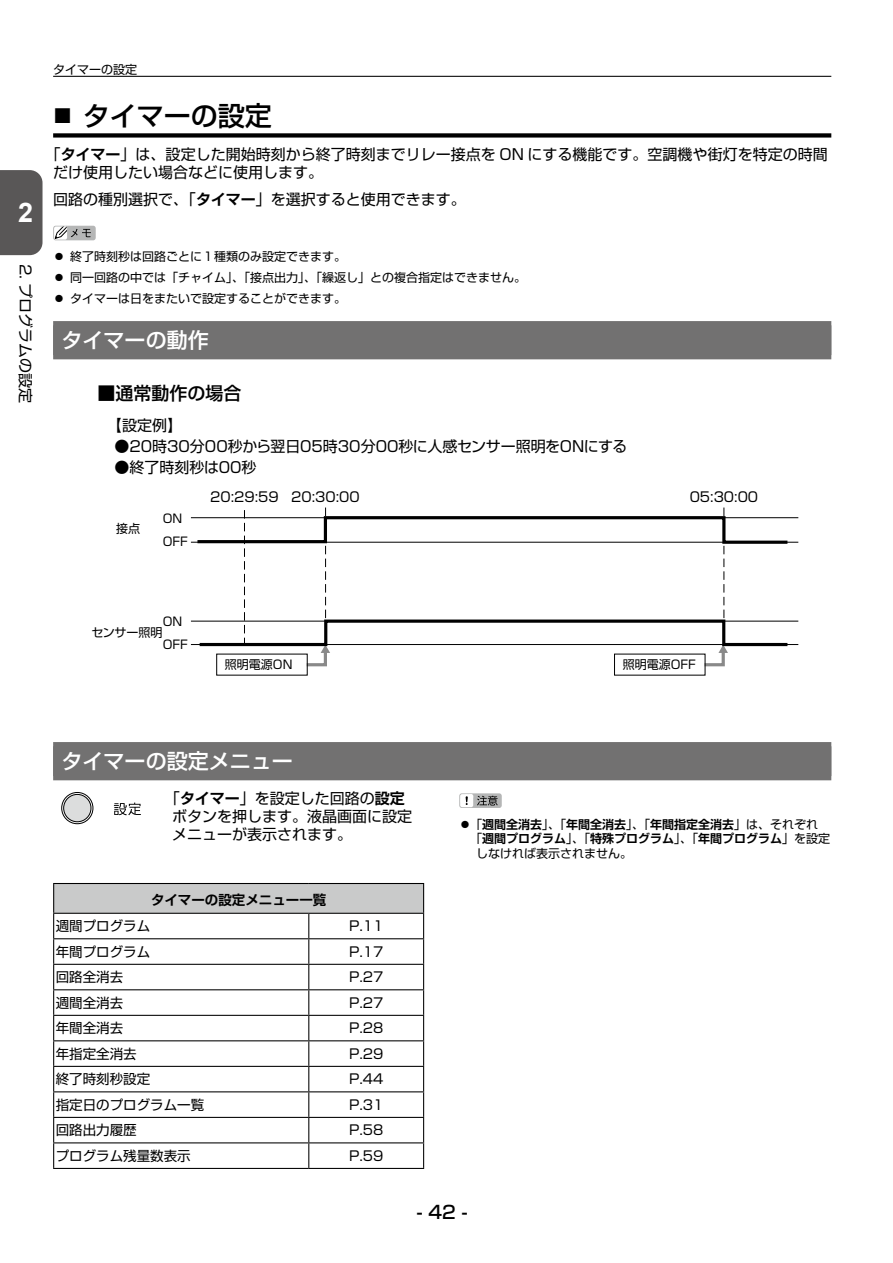
<style>
.page{position:relative;width:893px;height:1263px;background:#fff}
.page>*{position:absolute;margin:0;border:0;box-sizing:border-box;transform-origin:0 0}
.t1{font:500 27px "Shin Go Pro";color:#000}
.t2{font:700 27px "Arial";color:#fff}
.t3{font:500 21px "Shin Go Pro";color:#fff}
.t4{font:500 18px "Shin Go Pro";color:#000}
.t5{font:15px/18px "Shin Go Pro";color:#000}
.t6{font:13.5px "Shin Go Pro";color:#000}
.t7{font:700 13.5px "Shin Go Pro De";color:#000}
.t8{font:12px/20.9px "Shin Go Pro";color:#000}
.t9{font:700 12px/14.4px "Shin Go Pro De";color:#000}
.s1{font-family:"Shin Go Pro De";font-weight:700}
.s2{font-weight:500}
.s3{font-family:"Shin Go Pro";font-weight:500}
.s4{font-family:"Shin Go Pro";font-weight:400}
</style>
<div class="page">
<hr style="left:53px;top:76px;width:778px;height:1px;background:#000">
<div style="left:0;top:170px;width:43px;height:85px;background:#595757"></div>
<div style="left:53px;top:133px;width:778px;height:5px;background:#000"></div>
<div style="left:53px;top:226px;width:43px;height:14px;background:#b5b6b6;border-radius:3px"></div>
<svg style="left:54px;top:226px;width:37px;height:14px"></svg>
<div style="left:53px;top:325px;width:778px;height:34px;background:#727171"></div>
<div style="left:53px;top:321px;width:778px;height:34px;background:#727171"></div>
<hr style="left:191px;top:644px;width:607px;height:1px;background:#000">
<hr style="left:191px;top:621px;width:607px;height:1px;background:#000">
<hr style="left:191px;top:517px;width:607px;height:1px;background:#000">
<hr style="left:191px;top:542px;width:607px;height:1px;background:#000">
<svg style="left:194px;top:507px;width:597px;height:161px"></svg>
<div style="left:53px;top:746px;width:778px;height:34px;background:#727171"></div>
<div style="left:53px;top:742px;width:778px;height:34px;background:#727171"></div>
<div style="left:64px;top:794px;width:27px;height:28px;background:#dcdddd;border-radius:50%"></div>
<div style="left:63px;top:794px;width:28px;height:28px;border:1px solid #000;border-radius:50%"></div>
<div style="left:61px;top:792px;width:32px;height:32px;border:1px solid #000;border-radius:50%"></div>
<svg style="left:114px;top:802px;width:27px;height:13px"></svg>
<div style="left:54px;top:883px;width:370px;height:30px;background:#c9caca"></div>
<hr style="left:53px;top:883px;width:256px;height:1px;background:#000">
<hr style="left:309px;top:883px;width:115px;height:1px;background:#000">
<hr style="left:53px;top:913px;width:256px;height:1px;background:#000">
<hr style="left:309px;top:913px;width:115px;height:1px;background:#000">
<hr style="left:53px;top:938px;width:256px;height:1px;background:#000">
<hr style="left:309px;top:938px;width:115px;height:1px;background:#000">
<hr style="left:53px;top:964px;width:256px;height:1px;background:#000">
<hr style="left:309px;top:964px;width:115px;height:1px;background:#000">
<hr style="left:53px;top:989px;width:256px;height:1px;background:#000">
<hr style="left:309px;top:989px;width:115px;height:1px;background:#000">
<hr style="left:53px;top:1015px;width:256px;height:1px;background:#000">
<hr style="left:309px;top:1015px;width:115px;height:1px;background:#000">
<hr style="left:53px;top:1040px;width:256px;height:1px;background:#000">
<hr style="left:309px;top:1040px;width:115px;height:1px;background:#000">
<hr style="left:53px;top:1066px;width:256px;height:1px;background:#000">
<hr style="left:309px;top:1066px;width:115px;height:1px;background:#000">
<hr style="left:53px;top:1091px;width:256px;height:1px;background:#000">
<hr style="left:309px;top:1091px;width:115px;height:1px;background:#000">
<hr style="left:53px;top:1117px;width:256px;height:1px;background:#000">
<hr style="left:309px;top:1117px;width:115px;height:1px;background:#000">
<hr style="left:53px;top:1142px;width:256px;height:1px;background:#000">
<svg style="left:53px;top:884px;width:1px;height:284px"></svg>
<hr style="left:309px;top:1142px;width:115px;height:1px;background:#000">
<svg style="left:308px;top:914px;width:1px;height:254px"></svg>
<svg style="left:423px;top:884px;width:1px;height:284px"></svg>
<hr style="left:53px;top:1168px;width:256px;height:1px;background:#000">
<hr style="left:309px;top:1168px;width:115px;height:1px;background:#000">
<div style="left:459px;top:793px;width:43px;height:15px;background:#b5b6b6;border-radius:3px"></div>
<svg style="left:460px;top:794px;width:13px;height:13px"></svg>
<div style="left:460px;top:794px;width:13px;height:13px;background:#fff;border-radius:50%"></div>
<svg style="left:461px;top:794px;width:37px;height:12px"></svg>
<h1 class="t2" style="left:18px;top:195px;width:17px">2</h1>
<p class="t5" style="left:36px;top:264px;width:141px;rotate:90deg">2. プログラムの設定</p>
<p class="t8" style="left:53px;top:58px;width:85px">タイマーの設定</p>
<h1 class="t1" style="left:53px;top:93px;width:220px">■ タイマーの設定</h1>
<p class="t5" style="left:53px;top:144px;width:776px;text-indent:-8px">「<span class="s1">タイマー</span>」は、設定した開始時刻から終了時刻までリレー接点を ON にする機能です。空調機や街灯を特定の時間だけ使用したい場合などに使用します。</p>
<p class="t5" style="left:53px;top:188px;width:414px">回路の種別選択で、「<span class="s1">タイマー</span>」を選択すると使用できます。</p>
<p class="t8" style="left:53px;top:245px;width:475px"><span class="s2">⿟</span> 終了時刻秒は回路ごとに１種類のみ設定できます。<br><span class="s2">⿟</span> 同一回路の中では「チャイム」、「接点出力」、「繰返し」との複合指定はできません。<span class="s2">⿟</span> タイマーは日をまたいで設定することができます。</p>
<h2 class="t3" style="left:62px;top:323px;width:148px">タイマーの動作</h2>
<p class="t4" style="left:97px;top:379px;width:146px">■通常動作の場合</p>
<p class="t5" style="left:107px;top:415px;width:77px">【設定例】</p>
<p class="t5" style="left:114px;top:436px;width:514px">●20時30分00秒から翌日05時30分00秒に人感センサー照明をONにする</p>
<p class="t5" style="left:114px;top:457px;width:144px">●終了時刻秒は00秒</p>
<p class="t6" style="left:210px;top:486px;width:151px">20:29:59 20:30:00</p>
<p class="t6" style="left:690px;top:486px;width:70px">05:30:00</p>
<p class="t8" style="left:116px;top:517px;width:25px">接点</p>
<p class="t8" style="left:163px;top:505px;width:26px;line-height:22.8px">ON<br>OFF</p>
<p class="t8" style="left:92px;top:620px;width:72px">センサー照明</p>
<p class="t8" style="left:163px;top:609px;width:26px;line-height:22.8px">ON<br>OFF</p>
<p class="t8" style="left:225px;top:653px;width:69px">照明電源ON</p>
<p class="t8" style="left:623px;top:653px;width:74px">照明電源OFF</p>
<h2 class="t3" style="left:62px;top:744px;width:232px">タイマーの設定メニュー</h2>
<p class="t5" style="left:172px;top:787px;width:242px;text-indent:-8px">「<span class="s1">タイマー</span>」を設定した回路の<span class="s1">設定</span>ボタンを押します。液晶画面に設定メニューが表示されます。</p>
<p class="t7" style="left:151px;top:888px;width:177px">タイマーの設定メニュー一覧</p>
<p class="t6" style="left:56px;top:915px;width:96px">週間プログラム</p>
<p class="t6" style="left:349px;top:915px;width:36px">P.11</p>
<p class="t6" style="left:56px;top:940px;width:96px">年間プログラム</p>
<p class="t6" style="left:349px;top:940px;width:36px">P.17</p>
<p class="t6" style="left:56px;top:966px;width:69px">回路全消去</p>
<p class="t6" style="left:349px;top:966px;width:36px">P.27</p>
<p class="t6" style="left:56px;top:991px;width:69px">週間全消去</p>
<p class="t6" style="left:349px;top:991px;width:36px">P.27</p>
<p class="t6" style="left:56px;top:1017px;width:69px">年間全消去</p>
<p class="t6" style="left:349px;top:1017px;width:36px">P.28</p>
<p class="t6" style="left:56px;top:1042px;width:82px">年指定全消去</p>
<p class="t6" style="left:349px;top:1042px;width:36px">P.29</p>
<p class="t6" style="left:56px;top:1068px;width:96px">終了時刻秒設定</p>
<p class="t6" style="left:349px;top:1068px;width:36px">P.44</p>
<p class="t6" style="left:56px;top:1093px;width:150px">指定日のプログラム一覧</p>
<p class="t6" style="left:349px;top:1093px;width:36px">P.31</p>
<p class="t6" style="left:56px;top:1119px;width:82px">回路出力履歴</p>
<p class="t6" style="left:349px;top:1119px;width:36px">P.58</p>
<p class="t6" style="left:56px;top:1144px;width:136px">プログラム残量数表示</p>
<p class="t6" style="left:349px;top:1144px;width:36px">P.59</p>
<p class="t9" style="left:470px;top:815px;width:361px;text-indent:-11px"><span class="s3">⿟</span><span class="s4">「</span>週間全消去<span class="s4">」、「</span>年間全消去<span class="s4">」、「</span>年間指定全消去<span class="s4">」は、それぞれ「</span>週間プログラム<span class="s4">」、「</span>特殊プログラム<span class="s4">」、「</span>年間プログラム<span class="s4">」を設定</span></p>
<p class="t8" style="left:476px;top:841px;width:157px">しなければ表示されません。</p>
<p class="t4" style="left:417px;top:1197px;width:52px">- 42 -</p>
</div>
